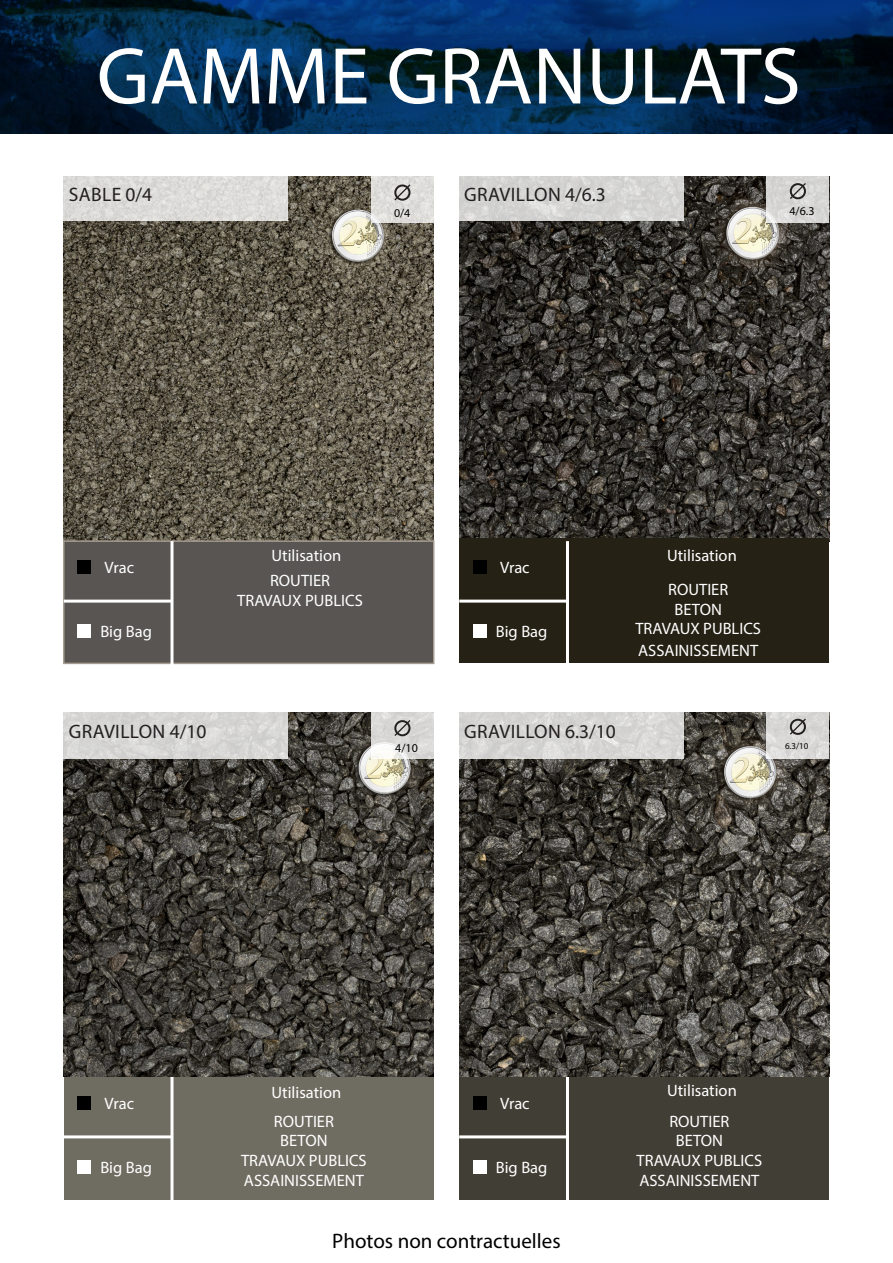
<style>
.page{position:relative;width:893px;height:1263px;background:#fff}
.page>*{position:absolute;margin:0;border:0;box-sizing:border-box;transform-origin:0 0}
.t1{font:81.3px "Myriad Pro";color:#fff}
.t2{font:21px "Myriad Pro";color:#000}
.t3{font:19.5px "Myriad Pro";letter-spacing:.02em;color:#231f20}
.t4{font:16.5px "Myriad Pro";color:#fff}
.t5{font:12px "Myriad Pro";color:#000}
.t6{font:9px "Myriad Pro";color:#000}
</style>
<div class="page">
<svg style="left:0;top:0;width:893px;height:134px;background:#03274a"></svg>
<img style="left:64px;top:176px;width:370px;height:364px">
<img style="left:64px;top:712px;width:370px;height:365px">
<img style="left:459px;top:176px;width:370px;height:362px">
<img style="left:459px;top:712px;width:370px;height:365px">
<div style="left:63px;top:540px;width:371px;height:124px;background:#585553;border:2px solid #a69b90"></div>
<div style="left:459px;top:538px;width:370px;height:125px;background:#262115"></div>
<div style="left:64px;top:1077px;width:370px;height:122px;background:#6f6d62"></div>
<div style="left:459px;top:1077px;width:370px;height:122px;background:#413e35"></div>
<hr style="left:171px;top:541px;width:3px;height:128px;background:#fff">
<hr style="left:566px;top:541px;width:3px;height:128px;background:#fff">
<hr style="left:171px;top:1077px;width:3px;height:128px;background:#fff">
<hr style="left:566px;top:1077px;width:3px;height:128px;background:#fff">
<hr style="left:64px;top:600px;width:108px;height:3px;background:#fff">
<hr style="left:459px;top:600px;width:108px;height:3px;background:#fff">
<hr style="left:64px;top:1135px;width:108px;height:3px;background:#fff">
<hr style="left:459px;top:1135px;width:108px;height:3px;background:#fff">
<div style="left:77px;top:561px;width:14px;height:13px;background:#000"></div>
<div style="left:473px;top:561px;width:13px;height:13px;background:#000"></div>
<div style="left:77px;top:1096px;width:14px;height:14px;background:#000"></div>
<div style="left:473px;top:1096px;width:13px;height:14px;background:#000"></div>
<div style="left:77px;top:625px;width:14px;height:13px;background:#fff"></div>
<div style="left:473px;top:625px;width:13px;height:13px;background:#fff"></div>
<div style="left:77px;top:1161px;width:14px;height:13px;background:#fff"></div>
<div style="left:473px;top:1161px;width:13px;height:13px;background:#fff"></div>
<svg style="left:63px;top:176px;width:225px;height:45px;background:#dcdbd8"></svg>
<svg style="left:63px;top:712px;width:225px;height:46px;background:#d6d6d5"></svg>
<svg style="left:459px;top:176px;width:225px;height:45px;background:#d5d4d3"></svg>
<svg style="left:459px;top:712px;width:225px;height:46px;background:#d6d6d4"></svg>
<svg style="left:371px;top:712px;width:63px;height:46px;fill:#dadad8"></svg>
<div style="left:371px;top:176px;width:63px;height:46px;background:#dfdedb"></div>
<div style="left:767px;top:712px;width:62px;height:46px;background:linear-gradient(to bottom,#d6d5d4,#dcdbda)"></div>
<div style="left:767px;top:176px;width:62px;height:46px;background:linear-gradient(to bottom,#d3d2d1,#dadad9)"></div>
<svg style="left:788px;top:182px;width:19px;height:18px"></svg>
<svg style="left:788px;top:717px;width:19px;height:19px"></svg>
<svg style="left:393px;top:183px;width:19px;height:19px"></svg>
<svg style="left:393px;top:718px;width:19px;height:19px"></svg>
<p class="t1" style="left:97px;top:26px;width:705px">GAMME GRANULATS</p>
<p class="t3" style="left:69px;top:183px;width:85px">SABLE 0/4</p>
<p class="t5" style="left:394px;top:205px;width:18px">0/4</p>
<p class="t3" style="left:464px;top:183px;width:143px">GRAVILLON 4/6.3</p>
<p class="t5" style="left:789px;top:204px;width:27px">4/6.3</p>
<p class="t4" style="left:272px;top:545px;width:71px">Utilisation</p>
<p class="t4" style="left:667px;top:545px;width:71px">Utilisation</p>
<p class="t4" style="left:105px;top:557px;width:31px">Vrac</p>
<p class="t4" style="left:500px;top:557px;width:31px">Vrac</p>
<p class="t4" style="left:270px;top:571px;width:62px">ROUTIER</p>
<p class="t4" style="left:237px;top:590px;width:127px">TRAVAUX PUBLICS</p>
<p class="t4" style="left:100px;top:621px;width:53px">Big Bag</p>
<p class="t4" style="left:496px;top:621px;width:53px">Big Bag</p>
<p class="t4" style="left:668px;top:579px;width:62px">ROUTIER</p>
<p class="t4" style="left:675px;top:599px;width:49px">BETON</p>
<p class="t4" style="left:635px;top:619px;width:127px">TRAVAUX PUBLICS</p>
<p class="t4" style="left:638px;top:640px;width:122px">ASSAINISSEMENT</p>
<p class="t3" style="left:69px;top:720px;width:139px">GRAVILLON 4/10</p>
<p class="t5" style="left:395px;top:741px;width:24px">4/10</p>
<p class="t3" style="left:464px;top:720px;width:153px">GRAVILLON 6.3/10</p>
<p class="t6" style="left:785px;top:740px;width:25px">6.3/10</p>
<p class="t4" style="left:272px;top:1082px;width:71px">Utilisation</p>
<p class="t4" style="left:274px;top:1111px;width:62px">ROUTIER</p>
<p class="t4" style="left:280px;top:1130px;width:49px">BETON</p>
<p class="t4" style="left:241px;top:1150px;width:127px">TRAVAUX PUBLICS</p>
<p class="t4" style="left:244px;top:1170px;width:122px">ASSAINISSEMENT</p>
<p class="t4" style="left:105px;top:1093px;width:31px">Vrac</p>
<p class="t4" style="left:500px;top:1093px;width:31px">Vrac</p>
<p class="t4" style="left:100px;top:1157px;width:53px">Big Bag</p>
<p class="t4" style="left:496px;top:1157px;width:53px">Big Bag</p>
<p class="t2" style="left:332px;top:1228px;width:230px">Photos non contractuelles</p>
<p class="t4" style="left:667px;top:1081px;width:71px">Utilisation</p>
<p class="t4" style="left:669px;top:1111px;width:62px">ROUTIER</p>
<p class="t4" style="left:676px;top:1130px;width:49px">BETON</p>
<p class="t4" style="left:636px;top:1150px;width:127px">TRAVAUX PUBLICS</p>
<p class="t4" style="left:639px;top:1170px;width:122px">ASSAINISSEMENT</p>
</div>
